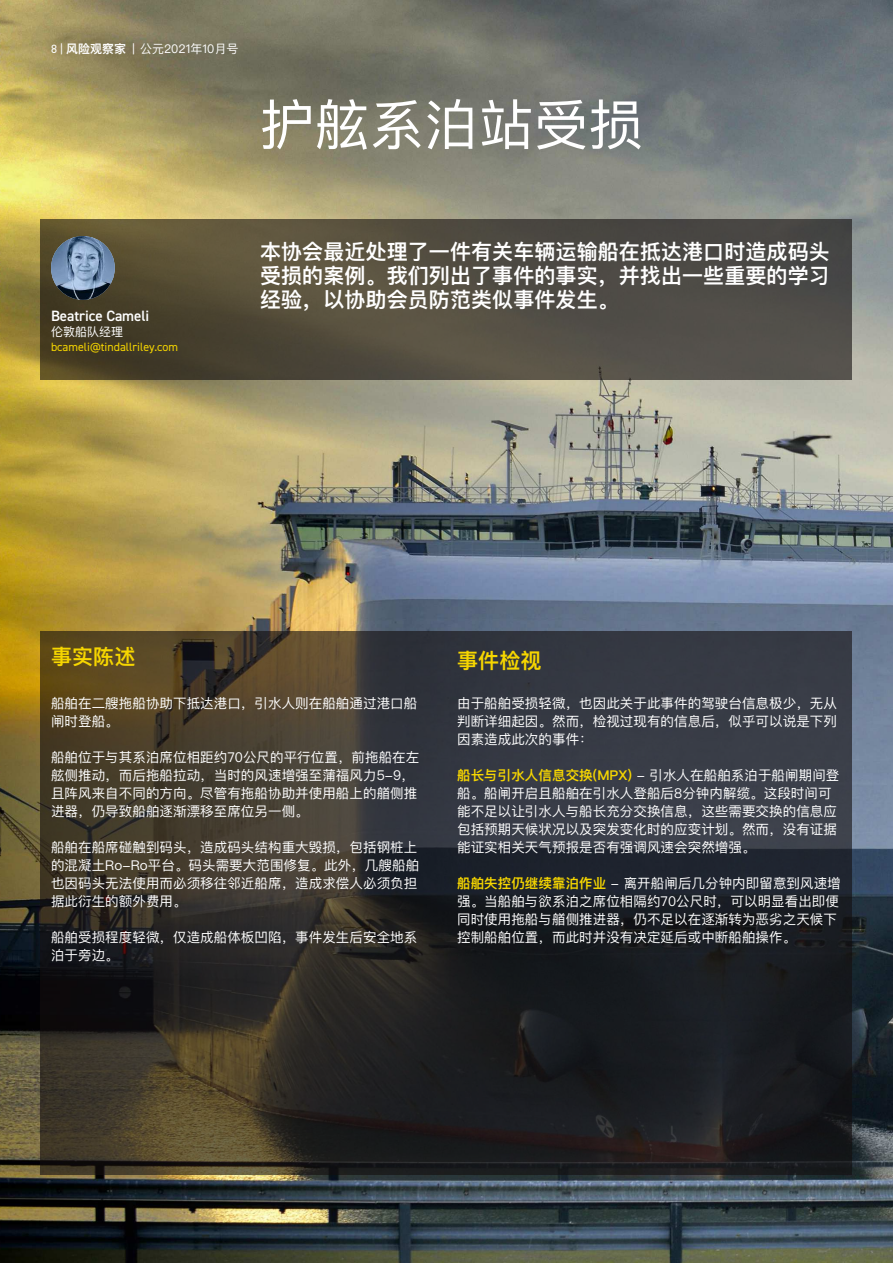
<style>
.page{position:relative;width:893px;height:1263px;background:#fff}
.page>*{position:absolute;margin:0;border:0;box-sizing:border-box;transform-origin:0 0}
.t1{font:54.45px "Ping Fang SC";letter-spacing:.005em;color:#fff}
.t2{font:600 21px/24px "Ping Fang SC";letter-spacing:.005em;color:#fff;text-align:justify}
.t3{font:600 21px "Ping Fang SC";letter-spacing:.005em;color:#f6d600}
.t4{font:600 15px "DIN2014";letter-spacing:-.005em;color:#fff}
.t5{font:13.5px/18px "Ping Fang SC";letter-spacing:.005em;color:#fff}
.t6{font:12px "Ping Fang SC";color:#fff}
.t7{font:12px "DIN2014";color:#f6d600}
.s1{font-family:"DIN2014"}
.s2{font-weight:600}
.s3{font-weight:600;color:#f6d600}
</style>
<div class="page">
<img style="left:0;top:0;width:893px;height:1263px">
<div style="left:40px;top:631px;width:811px;height:543px;background:#130e0e;opacity:.6"></div>
<div style="left:40px;top:220px;width:811px;height:160px;background:#130e0e;opacity:.6"></div>
<img style="left:51px;top:236px;width:64px;height:64px;border-radius:50%">
<p class="t6" style="left:51px;top:41px;width:189px"><span class="s1">8 |</span> <span class="s2">风险观察家</span> <span class="s1">|</span> 公元2021年10月号</p>
<h1 class="t1" style="left:260px;top:91px;width:385px">护舷系泊站受损</h1>
<p class="t4" style="left:51px;top:310px;width:100px">Beatrice Cameli</p>
<p class="t6" style="left:51px;top:324px;width:73px">伦敦船队经理</p>
<p class="t7" style="left:51px;top:342px;width:129px">bcameli@tindallriley.com</p>
<h2 class="t2" style="left:260px;top:239px;width:571px">本协会最近处理了一件有关车辆运输船在抵达港口时造成码头受损的案例。我们列出了事件的事实，并找出一些重要的学习经验，以协助会员防范类似事件发生。</h2>
<h2 class="t3" style="left:51px;top:644px;width:86px">事实陈述</h2>
<p class="t5" style="left:51px;top:694px;width:368px">船舶在二艘拖船协助下抵达港口，引水人则在船舶通过港口船闸时登船。</p>
<p class="t5" style="left:51px;top:748px;width:370px">船舶位于与其系泊席位相距约70公尺的平行位置，前拖船在左舷侧推动，而后拖船拉动，当时的风速增强至蒲福风力5-9，且阵风来自不同的方向。尽管有拖船协助并使用船上的艏侧推进器，仍导致船舶逐渐漂移至席位另一侧。</p>
<p class="t5" style="left:51px;top:838px;width:370px">船舶在船席碰触到码头，造成码头结构重大毁损，包括钢桩上的混凝土Ro-Ro平台。码头需要大范围修复。此外，几艘船舶也因码头无法使用而必须移往邻近船席，造成求偿人必须负担据此衍生的额外费用。</p>
<p class="t5" style="left:51px;top:928px;width:368px">船舶受损程度轻微，仅造成船体板凹陷，事件发生后安全地系泊于旁边。</p>
<h2 class="t3" style="left:457px;top:647px;width:86px">事件检视</h2>
<p class="t5" style="left:457px;top:694px;width:381px;text-align:justify">由于船舶受损轻微，也因此关于此事件的驾驶台信息极少，无从判断详细起因。然而，检视过现有的信息后，似乎可以说是下列因素造成此次的事件：</p>
<p class="t5" style="left:457px;top:766px;width:384px"><span class="s3">船长与引水人信息交换(MPX)</span> - 引水人在船舶系泊于船闸期间登船。船闸开启且船舶在引水人登船后8分钟内解缆。这段时间可能不足以让引水人与船长充分交换信息，这些需要交换的信息应包括预期天候状况以及突发变化时的应变计划。然而，没有证据能证实相关天气预报是否有强调风速会突然增强。</p>
<p class="t5" style="left:457px;top:874px;width:385px"><span class="s3">船舶失控仍继续靠泊作业</span> - 离开船闸后几分钟内即留意到风速增强。当船舶与欲系泊之席位相隔约70公尺时，可以明显看出即便同时使用拖船与艏侧推进器，仍不足以在逐渐转为恶劣之天候下控制船舶位置，而此时并没有决定延后或中断船舶操作。</p>
</div>
